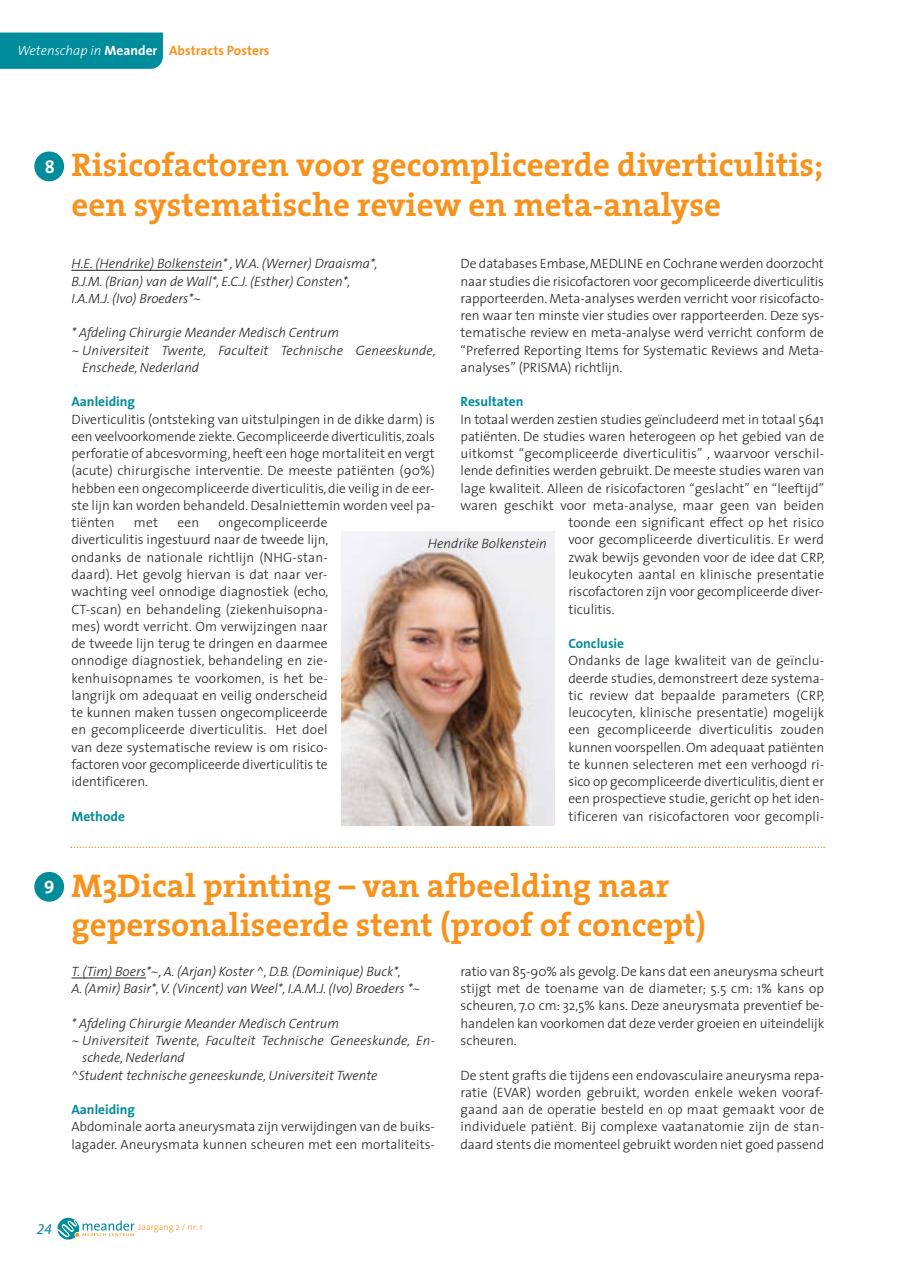
<style>
.page{position:relative;width:897px;height:1268px;background:#fff}
.page>*{position:absolute;margin:0;border:0;box-sizing:border-box;transform-origin:0 0}
.t1{font:700 33px/39.6px "The Serif";color:#f7931d}
.t2{font:700 18px "The Sans";color:#fff}
.t3{font:italic 15px "Myriad Pro";color:#008c9a}
.t4{font:300 13.5px/17.2px "The Sans";color:#231f20;text-align:justify}
.t5{font:italic 300 13.5px/17.2px "The Sans";color:#231f20}
.t6{font:700 13.5px "The Sans";color:#008c9a}
.t7{font:700 13.5px "The Sans";color:#f7931d}
.t8{font:300 9px "The Sans";color:#f7931d}
.s1{font-weight:300;font-style:italic;color:#fff}
.s2{color:#fff}
</style>
<div class="page">
<hr style="left:71px;top:270px;width:151px;height:1px;background:#231f20">
<hr style="left:71px;top:977px;width:75px;height:1px;background:#231f20">
<div style="left:0;top:33px;width:163px;height:36px;background:#008c9a"></div>
<div style="left:34px;top:151px;width:30px;height:30px;background:#008c9a;border-radius:50%"></div>
<div style="left:34px;top:871px;width:30px;height:30px;background:#008c9a;border-radius:50%"></div>
<svg style="left:57px;top:1217px;width:77px;height:23px"></svg>
<img style="left:341px;top:531px;width:214px;height:294px">
<svg style="left:70px;top:846px;width:755px;height:2px"></svg>
<p class="t7" style="left:17px;top:45px;width:253px"><span class="s1">Wetenschap in</span> <span class="s2">Meander</span> Abstracts Posters</p>
<h2 class="t2" style="left:45px;top:159px;width:12px">8</h2>
<h1 class="t1" style="left:71px;top:148px;width:753px">Risicofactoren voor gecompliceerde diverticulitis; een systematische review en meta-analyse</h1>
<p class="t5" style="left:71px;top:256px;width:308px">H.E. (Hendrike) Bolkenstein* , W.A. (Werner) Draaisma*,<br>B.J.M. (Brian) van de Wall*, E.C.J. (Esther) Consten*,<br>I.A.M.J. (Ivo) Broeders*~</p>
<p class="t5" style="left:71px;top:325px;width:269px">* Afdeling Chirurgie Meander Medisch Centrum</p>
<p class="t5" style="left:71px;top:343px;width:366px">~ Universiteit Twente, Faculteit Technische Geneeskunde,</p>
<p class="t5" style="left:82px;top:360px;width:119px">Enschede, Nederland</p>
<p class="t6" style="left:71px;top:396px;width:65px">Aanleiding</p>
<p class="t4" style="left:71px;top:412px;width:365px">Diverticulitis (ontsteking van uitstulpingen in de dikke darm) is een veelvoorkomende ziekte. Gecompliceerde diverticulitis, zoals perforatie of abcesvorming, heeft een hoge mortaliteit en vergt (acute) chirurgische interventie. De meeste patiënten (90%) hebben een ongecompliceerde diverticulitis, die veilig in de eer&shy;ste lijn kan worden behandeld. Desalniettemin worden veel pa&shy;tiënten</p>
<p class="t4" style="left:461px;top:256px;width:365px">De databases Embase, MEDLINE en Cochrane werden doorzocht naar studies die risicofactoren voor gecompliceerde diverticulitis rapporteerden. Meta-analyses werden verricht voor risicofacto&shy;ren waar ten minste vier studies over rapporteerden. Deze sys&shy;tematische review en meta-analyse werd verricht conform de “Preferred Reporting Items for Systematic Reviews and Meta&shy;analyses” (PRISMA) richtlijn.</p>
<p class="t6" style="left:461px;top:396px;width:65px">Resultaten</p>
<p class="t4" style="left:461px;top:412px;width:365px">In totaal werden zestien studies geïncludeerd met in totaal 5641</p>
<p class="t4" style="left:461px;top:429px;width:365px">patiënten. De studies waren heterogeen op het gebied van de</p>
<p class="t4" style="left:461px;top:446px;width:365px">uitkomst “gecompliceerde diverticulitis” , waarvoor verschil-</p>
<p class="t4" style="left:461px;top:463px;width:365px">lende definities werden gebruikt. De meeste studies waren van</p>
<p class="t4" style="left:461px;top:481px;width:365px">lage kwaliteit. Alleen de risicofactoren “geslacht” en “leeftijd”</p>
<p class="t4" style="left:461px;top:498px;width:365px">waren geschikt voor meta-analyse, maar geen van beiden</p>
<p class="t4" style="left:568px;top:515px;width:257px">toonde een significant effect op het risico</p>
<p class="t4" style="left:568px;top:532px;width:257px">voor gecompliceerde diverticulitis. Er werd</p>
<p class="t4" style="left:568px;top:550px;width:258px">zwak bewijs gevonden voor de idee dat CRP,</p>
<p class="t4" style="left:568px;top:567px;width:257px">leukocyten aantal en klinische presentatie</p>
<p class="t4" style="left:568px;top:584px;width:256px">riscofactoren zijn voor gecompliceerde diver-</p>
<p class="t4" style="left:568px;top:601px;width:48px">ticulitis.</p>
<p class="t6" style="left:568px;top:638px;width:57px">Conclusie</p>
<p class="t4" style="left:568px;top:653px;width:258px">Ondanks de lage kwaliteit van de geïnclu&shy;deerde studies, demonstreert deze systema&shy;tic review dat bepaalde parameters (CRP, leucocyten, klinische presentatie) mogelijk een gecompliceerde diverticulitis zouden kunnen voorspellen. Om adequaat patiënten te kunnen selecteren met een verhoogd ri&shy;sico op gecompliceerde diverticulitis, dient er een prospectieve studie, gericht op het iden&shy;tificeren van risicofactoren voor gecompli-</p>
<p class="t4" style="left:71px;top:515px;width:258px;text-indent:147px">ongecompliceerde diverticulitis ingestuurd naar de tweede lijn, ondanks de nationale richtlijn (NHG-stan&shy;daard). Het gevolg hiervan is dat naar ver&shy;wachting veel onnodige diagnostiek (echo, CT-scan) en behandeling (ziekenhuisopna&shy;mes) wordt verricht. Om verwijzingen naar de tweede lijn terug te dringen en daarmee onnodige diagnostiek, behandeling en zie&shy;kenhuisopnames te voorkomen, is het be&shy;langrijk om adequaat en veilig onderscheid te kunnen maken tussen ongecompliceerde en gecompliceerde diverticulitis. Het doel van deze systematische review is om risico&shy;factoren voor gecompliceerde diverticulitis te identificeren.</p>
<p class="t6" style="left:71px;top:810px;width:55px">Methode</p>
<p class="t4" style="left:134px;top:515px;width:26px">met</p>
<p class="t4" style="left:177px;top:515px;width:23px">een</p>
<p class="t5" style="left:428px;top:536px;width:121px">Hendrike Bolkenstein</p>
<h2 class="t2" style="left:44px;top:877px;width:12px">9</h2>
<h1 class="t1" style="left:71px;top:868px;width:636px">M3Dical printing – van afbeelding naar gepersonaliseerde stent (proof of concept)</h1>
<p class="t5" style="left:71px;top:964px;width:350px">T. (Tim) Boers*~, A. (Arjan) Koster ^, D.B. (Dominique) Buck*,<br>A. (Amir) Basir*, V. (Vincent) van Weel*, I.A.M.J. (Ivo) Broeders *~</p>
<p class="t5" style="left:71px;top:1015px;width:269px">* Afdeling Chirurgie Meander Medisch Centrum</p>
<p class="t5" style="left:71px;top:1033px;width:365px">~ Universiteit Twente, Faculteit Technische Geneeskunde, En-</p>
<p class="t5" style="left:82px;top:1050px;width:104px">schede, Nederland</p>
<p class="t5" style="left:71px;top:1067px;width:308px">^Student technische geneeskunde, Universiteit Twente</p>
<p class="t6" style="left:71px;top:1104px;width:65px">Aanleiding</p>
<p class="t4" style="left:71px;top:1119px;width:365px">Abdominale aorta aneurysmata zijn verwijdingen van de buiks&shy;lagader. Aneurysmata kunnen scheuren met een mortaliteits-</p>
<p class="t4" style="left:461px;top:964px;width:365px">ratio van 85-90% als gevolg. De kans dat een aneurysma scheurt stijgt met de toename van de diameter; 5.5 cm: 1% kans op scheuren, 7.0 cm: 32,5% kans. Deze aneurysmata preventief be&shy;handelen kan voorkomen dat deze verder groeien en uiteindelijk scheuren.</p>
<p class="t4" style="left:461px;top:1067px;width:365px">De stent grafts die tijdens een endovasculaire aneurysma repa&shy;ratie (EVAR) worden gebruikt, worden enkele weken vooraf&shy;gaand aan de operatie besteld en op maat gemaakt voor de individuele patiënt. Bij complexe vaatanatomie zijn de stan&shy;daard stents die momenteel gebruikt worden niet goed passend</p>
<p class="t3" style="left:37px;top:1219px;width:16px">24</p>
<p class="t8" style="left:139px;top:1223px;width:65px">Jaargang 2 / nr: 1</p>
</div>
